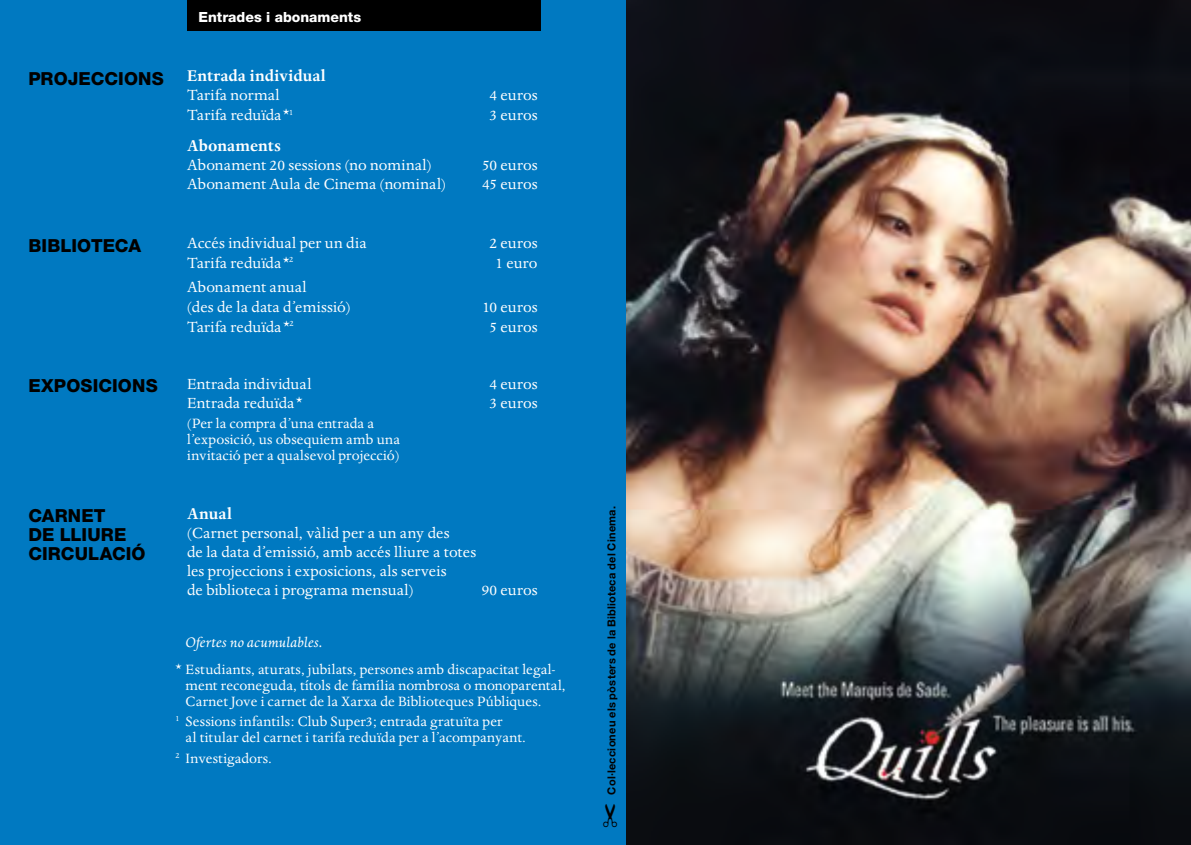
<style>
.page{position:relative;width:1191px;height:845px;background:#fff}
.page>*{position:absolute;margin:0;border:0;box-sizing:border-box;transform-origin:0 0}
.t1{font:800 18px "Helvetica Neue LT";letter-spacing:.005em;color:#000}
.t2{font:700 18px "Dante";letter-spacing:.005em;color:#fff}
.t3{font:17px/19.2px "Dante";letter-spacing:.005em;color:#fff}
.t4{font:italic 16px "Dante";letter-spacing:.01em;color:#fff}
.t5{font:15.6px/16px "Dante";letter-spacing:.005em;color:#fff}
.t6{font:800 14px "Helvetica Neue LT";color:#fff}
.t7{font:700 11px "Helvetica Neue LT";letter-spacing:.02em;color:#000}
</style>
<div class="page">
<img style="left:626px;top:0;width:565px;height:845px">
<div style="left:0;top:0;width:595px;height:845px;background:#0079c1"></div>
<div style="left:187px;top:0;width:353px;height:30px;background:#000"></div>
<div style="left:595px;top:0;width:31px;height:845px;background:#0079c1"></div>
<p class="t6" style="left:198px;top:9px;width:164px">Entrades i abonaments</p>
<p class="t6" style="left:198px;top:9px;width:24px">xxx</p>
<p class="t1" style="left:28px;top:68px;width:76px">PROJECCION</p>
<p class="t1" style="left:152px;top:68px;width:14px">S</p>
<p class="t2" style="left:187px;top:66px;width:140px">Entrada individual</p>
<p class="t3" style="left:187px;top:86px;width:94px">Tarifa normal</p>
<p class="t3" style="left:489px;top:86px;width:50px">4 euros</p>
<p class="t3" style="left:187px;top:106px;width:108px">Tarifa reduïda*<sup>1</sup></p>
<p class="t3" style="left:489px;top:106px;width:50px">3 euros</p>
<p class="t2" style="left:187px;top:136px;width:95px">Abonaments</p>
<p class="t3" style="left:187px;top:156px;width:246px">Abonament 20 sessions (no nominal)</p>
<p class="t3" style="left:482px;top:156px;width:57px">50 euros</p>
<p class="t3" style="left:187px;top:175px;width:260px">Abonament Aula de Cinema (nominal)</p>
<p class="t3" style="left:482px;top:175px;width:57px">45 euros</p>
<p class="t1" style="left:28px;top:235px;width:12px">BIBLIOT</p>
<p class="t1" style="left:103px;top:235px;width:26px">ECA</p>
<p class="t3" style="left:187px;top:233px;width:181px">Accés individual per un dia</p>
<p class="t3" style="left:489px;top:233px;width:50px">2 euros</p>
<p class="t3" style="left:187px;top:253px;width:108px">Tarifa reduïda*<sup>2</sup></p>
<p class="t3" style="left:495px;top:253px;width:44px">1 euro</p>
<p class="t3" style="left:187px;top:278px;width:165px">Abonament anual<br>(des de la data d’emissió)</p>
<p class="t3" style="left:482px;top:297px;width:57px">10 euros</p>
<p class="t3" style="left:187px;top:317px;width:108px">Tarifa reduïda*<sup>2</sup></p>
<p class="t3" style="left:489px;top:317px;width:50px">5 euros</p>
<p class="t1" style="left:28px;top:375px;width:76px">EXPOSICION</p>
<p class="t1" style="left:146px;top:375px;width:14px">S</p>
<p class="t3" style="left:187px;top:375px;width:126px">Entrada individual</p>
<p class="t3" style="left:489px;top:375px;width:50px">4 euros</p>
<p class="t3" style="left:187px;top:394px;width:117px">Entrada reduïda*</p>
<p class="t3" style="left:489px;top:394px;width:50px">3 euros</p>
<p class="t5" style="left:187px;top:416px;width:214px">(Per la compra d’una entrada a l’exposició, us obsequiem amb una invitació per a qualsevol projecció)</p>
<p class="t1" style="left:28px;top:505px;width:14px">CARN</p>
<p class="t1" style="left:81px;top:505px;width:25px">ET</p>
<p class="t1" style="left:28px;top:524px;width:43px">DE LLIUR</p>
<p class="t1" style="left:114px;top:524px;width:14px">E</p>
<p class="t1" style="left:28px;top:543px;width:13px">CIRCULACIÓ</p>
<p class="t2" style="left:187px;top:503px;width:46px">Anual</p>
<p class="t3" style="left:187px;top:523px;width:290px">(Carnet personal, vàlid per a un any des<br>de la data d’emissió, amb accés lliure a totes les projeccions i exposicions, als serveis<br>de biblioteca i programa mensual)</p>
<p class="t3" style="left:481px;top:581px;width:57px">90 euros</p>
<p class="t4" style="left:186px;top:634px;width:139px">Ofertes no acumulables.</p>
<p class="t5" style="left:186px;top:661px;width:381px;text-indent:-10px">* Estudiants, aturats, jubilats, persones amb discapacitat legal&shy;ment reconeguda, títols de família nombrosa o monoparental,<br>Carnet Jove i carnet de la Xarxa de Biblioteques Públiques.</p>
<p class="t5" style="left:186px;top:714px;width:342px;text-indent:-10px"><sup>1</sup> Sessions infantils: Club Super3; entrada gratuïta per<br>al titular del carnet i tarifa reduïda per a l’acompanyant.</p>
<p class="t5" style="left:176px;top:750px;width:98px"><sup>2</sup> Investigadors.</p>
<p class="t7" style="left:605px;top:794px;width:290px;rotate:-90deg">Col·leccioneu els pòsters de la Biblioteca del Cinema.</p>
</div>
